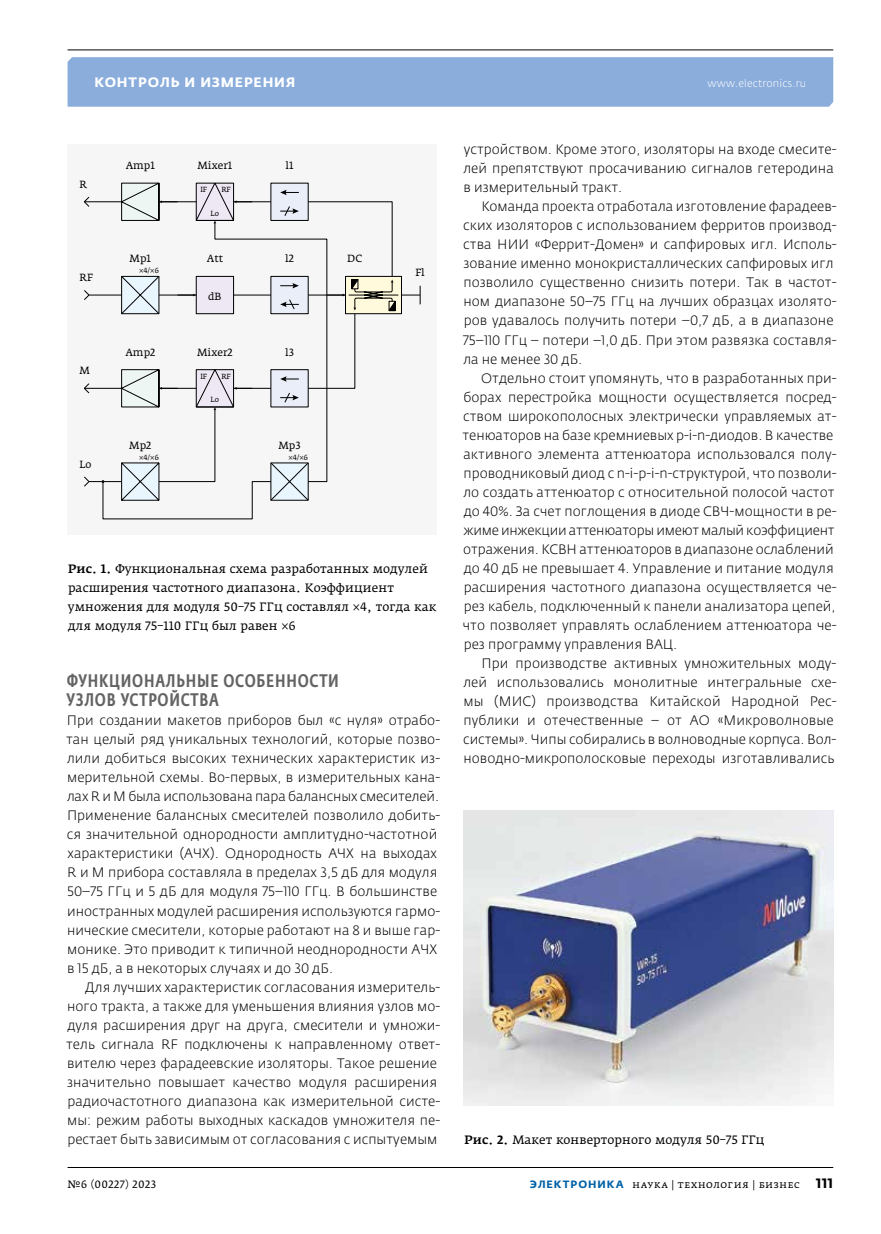
<style>
.page{position:relative;width:881px;height:1234px;background:#fff}
.page>*{position:absolute;margin:0;border:0;box-sizing:border-box;transform-origin:0 0}
.t1{font:500 18px/19px "Fedra Sans Cond Pro";letter-spacing:.045em;color:#646363}
.t2{font:300 13.5px/19px "Fedra Sans Pro";letter-spacing:.005em;color:#000}
.t3{font:700 13.5px "Fedra Sans Alt Pro";letter-spacing:.06em;color:#fff}
.t4{font:12px/19px "Fedra Serif A Pro";letter-spacing:.005em;color:#000}
.t5{font:10.5px "Fedra Serif A Pro";letter-spacing:.035em;color:#000}
.t6{font:300 10.5px "Fedra Sans Pro";letter-spacing:.015em;color:#fff}
.t7{font:10.35px "Fedra Serif A Pro";color:#000}
.t8{font:7.35px "Fedra Serif A Pro";color:#000}
.s1{font-weight:500}
.s2{font-family:"Fedra Sans Alt Pro";font-weight:700;color:#0061a7}
.s3{font-family:"Fedra Sans Pro";font-weight:700;font-size:13.5px}
</style>
<div class="page">
<div style="left:67px;top:57px;width:765px;height:50px;background:#8baddc"></div>
<hr style="left:67px;top:49px;width:765px;height:1px;background:#000">
<hr style="left:68px;top:1166px;width:764px;height:1px;background:#000">
<div style="left:68px;top:145px;width:368px;height:389px;background:#f6f6f6"></div>
<svg style="left:103px;top:500px;width:206px;height:19px"></svg>
<svg style="left:358px;top:201px;width:62px;height:114px"></svg>
<div style="left:270px;top:183px;width:38px;height:37px;background:#e9eef9"></div>
<svg style="left:280px;top:190px;width:19px;height:5px"></svg>
<svg style="left:84px;top:196px;width:274px;height:80px"></svg>
<svg style="left:419px;top:286px;width:1px;height:18px"></svg>
<svg style="left:196px;top:182px;width:56px;height:42px"></svg>
<svg style="left:121px;top:182px;width:56px;height:39px"></svg>
<svg style="left:84px;top:276px;width:317px;height:224px"></svg>
<img style="left:464px;top:810px;width:369px;height:295px">
<p class="t3" style="left:95px;top:74px;width:202px">КОНТРОЛЬ И ИЗМЕРЕНИЯ</p>
<p class="t6" style="left:707px;top:77px;width:100px">www.electronics.ru</p>
<p class="t7" style="left:80px;top:179px;width:9px">R</p>
<p class="t7" style="left:80px;top:273px;width:15px">RF</p>
<p class="t7" style="left:80px;top:366px;width:12px">M</p>
<p class="t7" style="left:80px;top:459px;width:13px">Lo</p>
<p class="t7" style="left:126px;top:161px;width:31px">Amp1</p>
<p class="t7" style="left:197px;top:161px;width:36px">Mixer1</p>
<p class="t8" style="left:210px;top:210px;width:10px">Lo</p>
<p class="t8" style="left:200px;top:187px;width:8px">IF</p>
<p class="t8" style="left:221px;top:187px;width:11px">RF</p>
<p class="t7" style="left:129px;top:254px;width:23px">Mp1</p>
<p class="t7" style="left:207px;top:254px;width:18px">Att</p>
<p class="t7" style="left:208px;top:291px;width:15px">dB</p>
<p class="t8" style="left:139px;top:267px;width:21px">×4/×6</p>
<p class="t7" style="left:125px;top:347px;width:31px">Amp2</p>
<p class="t7" style="left:197px;top:347px;width:37px">Mixer2</p>
<p class="t8" style="left:210px;top:396px;width:10px">Lo</p>
<p class="t8" style="left:200px;top:373px;width:8px">IF</p>
<p class="t8" style="left:221px;top:373px;width:11px">RF</p>
<p class="t7" style="left:129px;top:440px;width:23px">Mp2</p>
<p class="t8" style="left:139px;top:454px;width:21px">×4/×6</p>
<p class="t7" style="left:285px;top:161px;width:9px">l1</p>
<p class="t7" style="left:285px;top:254px;width:10px">l2</p>
<p class="t7" style="left:347px;top:254px;width:17px">DC</p>
<p class="t7" style="left:285px;top:347px;width:10px">l3</p>
<p class="t7" style="left:278px;top:440px;width:24px">Mp3</p>
<p class="t8" style="left:288px;top:454px;width:21px">×4/×6</p>
<p class="t7" style="left:415px;top:268px;width:11px">Fl</p>
<p class="t4" style="left:68px;top:559px;width:370px"><span class="s1">Рис. 1.</span> Функциональная схема разработанных модулей расширения частотного диапазона. Коэффициент умножения для модуля 50–75 ГГц составлял ×4, тогда как для модуля 75–110 ГГц был равен ×6</p>
<h1 class="t1" style="left:66px;top:671px;width:274px">ФУНКЦИОНАЛЬНЫЕ ОСОБЕННОСТИ<br>УЗЛОВ УСТРОЙСТВА</h1>
<p class="t2" style="left:66px;top:710px;width:375px">При создании макетов приборов был «с нуля» отрабо&shy;тан целый ряд уникальных технологий, которые позво&shy;лили добиться высоких технических характеристик из&shy;мерительной схемы. Во-первых, в измерительных кана&shy;лах R и M была использована пара балансных смесителей.<br>Применение балансных смесителей позволило добить&shy;ся значительной однородности амплитудно-частотной характеристики (АЧХ). Однородность АЧХ на выходах R и M прибора составляла в пределах 3,5 дБ для модуля 50–75 ГГц и 5 дБ для модуля 75–110 ГГц. В большинстве иностранных модулей расширения используются гармо&shy;нические смесители, которые работают на 8 и выше гар&shy;монике. Это приводит к типичной неоднородности АЧХ в 15 дБ, а в некоторых случаях и до 30 дБ.</p>
<p class="t2" style="left:66px;top:977px;width:375px;text-indent:19px">Для лучших характеристик согласования измеритель&shy;ного тракта, а также для уменьшения влияния узлов мо&shy;дуля расширения друг на друга, смесители и умножи&shy;тель сигнала RF подключены к направленному ответ&shy;вителю через фарадеевские изоляторы. Такое решение значительно повышает качество модуля расширения радиочастотного диапазона как измерительной систе&shy;мы: режим работы выходных каскадов умножителя пе&shy;рестает быть зависимым от согласования с испытуемым</p>
<p class="t2" style="left:463px;top:140px;width:374px">устройством. Кроме этого, изоляторы на входе смесите&shy;лей препятствуют просачиванию сигналов гетеродина в измерительный тракт.</p>
<p class="t2" style="left:463px;top:197px;width:375px;text-indent:18px">Команда проекта отработала изготовление фарадеев&shy;ских изоляторов с использованием ферритов производ&shy;ства НИИ «Феррит-Домен» и сапфировых игл. Исполь&shy;зование именно монокристаллических сапфировых игл позволило существенно снизить потери. Так в частот&shy;ном диапазоне 50–75 ГГц на лучших образцах изолято&shy;ров удавалось получить потери –0,7 дБ, а в диапазоне 75–110 ГГц – потери –1,0 дБ. При этом развязка составля&shy;ла не менее 30 дБ.</p>
<p class="t2" style="left:462px;top:368px;width:375px;text-indent:19px">Отдельно стоит упомянуть, что в разработанных при&shy;борах перестройка мощности осуществляется посред&shy;ством широкополосных электрически управляемых ат&shy;тенюаторов на базе кремниевых p-i-n-диодов. В качестве активного элемента аттенюатора использовался полу&shy;проводниковый диод с n-i-p-i-n-структурой, что позволи&shy;ло создать аттенюатор с относительной полосой частот до 40%. За счет поглощения в диоде СВЧ-мощности в ре&shy;жиме инжекции аттенюаторы имеют малый коэффициент отражения. КСВН аттенюаторов в диапазоне ослаблений до 40 дБ не превышает 4. Управление и питание модуля расширения частотного диапазона осуществляется че&shy;рез кабель, подключенный к панели анализатора цепей, что позволяет управлять ослаблением аттенюатора че&shy;рез программу управления ВАЦ.</p>
<p class="t2" style="left:463px;top:653px;width:375px;text-indent:18px">При производстве активных умножительных моду&shy;лей использовались монолитные интегральные схе&shy;мы (МИС) производства Китайской Народной Рес&shy;публики и отечественные – от АО «Микроволновые системы». Чипы собирались в волноводные корпуса. Вол&shy;новодно-микрополосковые переходы изготавливались</p>
<p class="t4" style="left:464px;top:1129px;width:301px"><span class="s1">Рис. 2.</span> Макет конверторного модуля 50–75 ГГц</p>
<p class="t5" style="left:67px;top:1177px;width:90px">№6 (00227) 2023</p>
<p class="t5" style="left:529px;top:1177px;width:305px"><span class="s2">ЭЛЕКТРОНИКА</span> наука | технология | бизнес <span class="s3">111</span></p>
</div>
